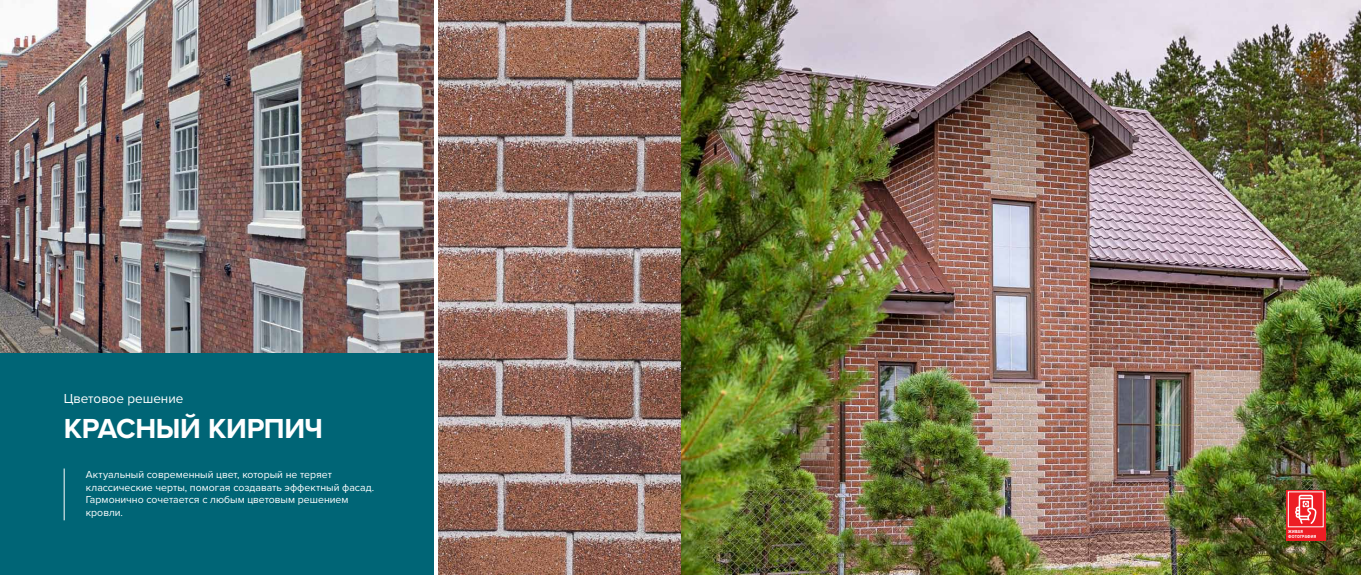
<style>
.page{position:relative;width:1361px;height:575px;background:#fff}
.page>*{position:absolute;margin:0;border:0;box-sizing:border-box;transform-origin:0 0}
.t1{font:700 28.5px "Proxima Nova";color:#fff}
.t2{font:13.5px "Proxima Nova";color:#fff}
.t3{font:10.5px/12.6px "Proxima Nova";color:#fff}
.t4{font:700 4.57px/4.9px "Proxima Nova Cond";letter-spacing:.025em;color:#fff}
</style>
<div class="page">
<img style="left:438px;top:0;width:923px;height:574px">
<img style="left:0;top:0;width:434px;height:353px">
<div style="left:0;top:353px;width:435px;height:221px;background:#006576"></div>
<hr style="left:64px;top:468px;width:1px;height:51px;background:#fff">
<svg style="left:1286px;top:489px;width:39px;height:51px"></svg>
<svg style="left:1295px;top:494px;width:21px;height:30px"></svg>
<p class="t2" style="left:64px;top:389px;width:121px">Цветовое решение</p>
<h1 class="t1" style="left:64px;top:411px;width:19px">красн</h1>
<h1 class="t1" style="left:156px;top:411px;width:73px">ый кирпи</h1>
<h1 class="t1" style="left:304px;top:411px;width:20px">ч</h1>
<p class="t3" style="left:86px;top:468px;width:290px">Актуальный современный цвет, который не теряет классические черты, помогая создавать эффектный фасад.<br>Гармонично сочетается с любым цветовым решением кровли.</p>
<p class="t4" style="left:1288px;top:528px;width:29px">ЖИВАЯ<br>ФОТОГРАФИЯ</p>
</div>
